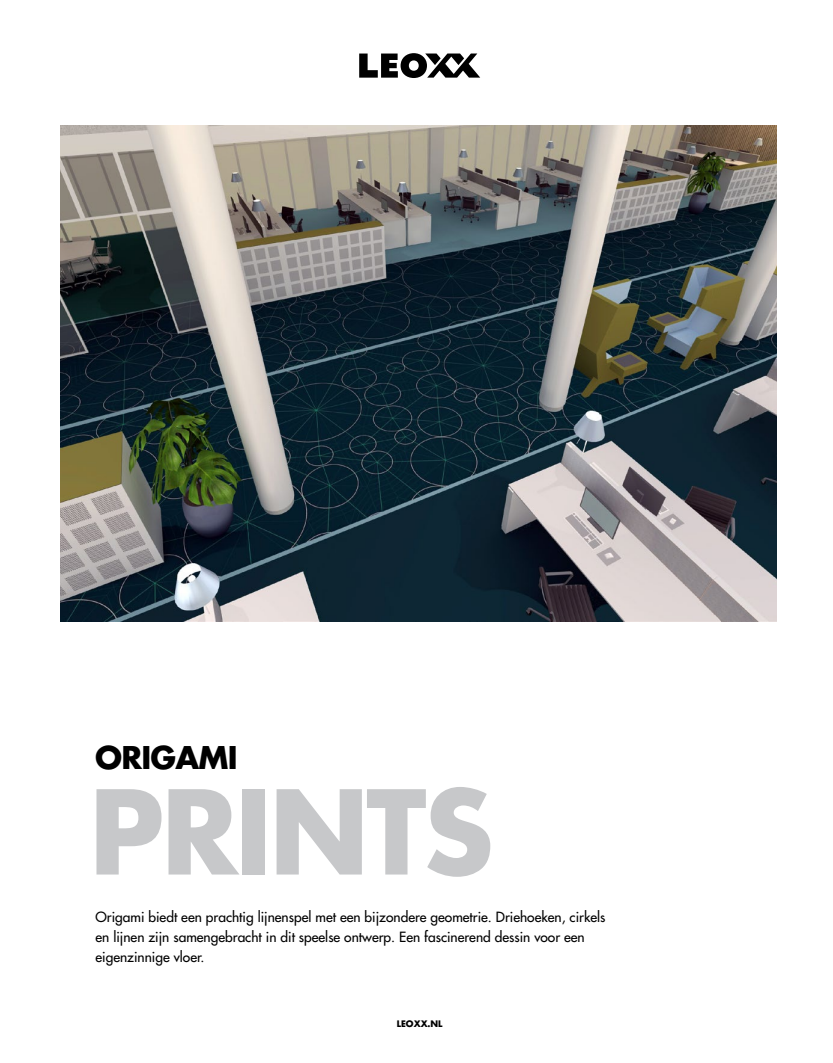
<style>
.page{position:relative;width:833px;height:1063px;background:#fff}
.page>*{position:absolute;margin:0;border:0;box-sizing:border-box;transform-origin:0 0}
.t1{font:700 113.25px "Futura";letter-spacing:-.025em;color:#c7c8ca}
.t2{font:700 30.5px "Futura";letter-spacing:-.025em;color:#000}
.t3{font:13.75px/20px "Futura";color:#000}
.t4{font:700 8.75px "Futura";color:#000}
</style>
<div class="page">
<svg style="left:359px;top:53px;width:121px;height:25px"></svg>
<img style="left:60px;top:126px;width:716px;height:495px">
<h2 class="t2" style="left:95px;top:736px;width:144px">ORIGAMI</h2>
<h1 class="t1" style="left:89px;top:753px;width:406px">PRINTS</h1>
<p class="t3" style="left:95px;top:906px;width:511px">Origami biedt een prachtig lijnenspel met een bijzondere geometrie. Driehoeken, cirkels en lijnen zijn samengebracht in dit speelse ontwerp. Een fascinerend dessin voor een eigenzinnige vloer.</p>
<p class="t4" style="left:397px;top:1018px;width:47px">LEOXX.NL</p>
</div>
